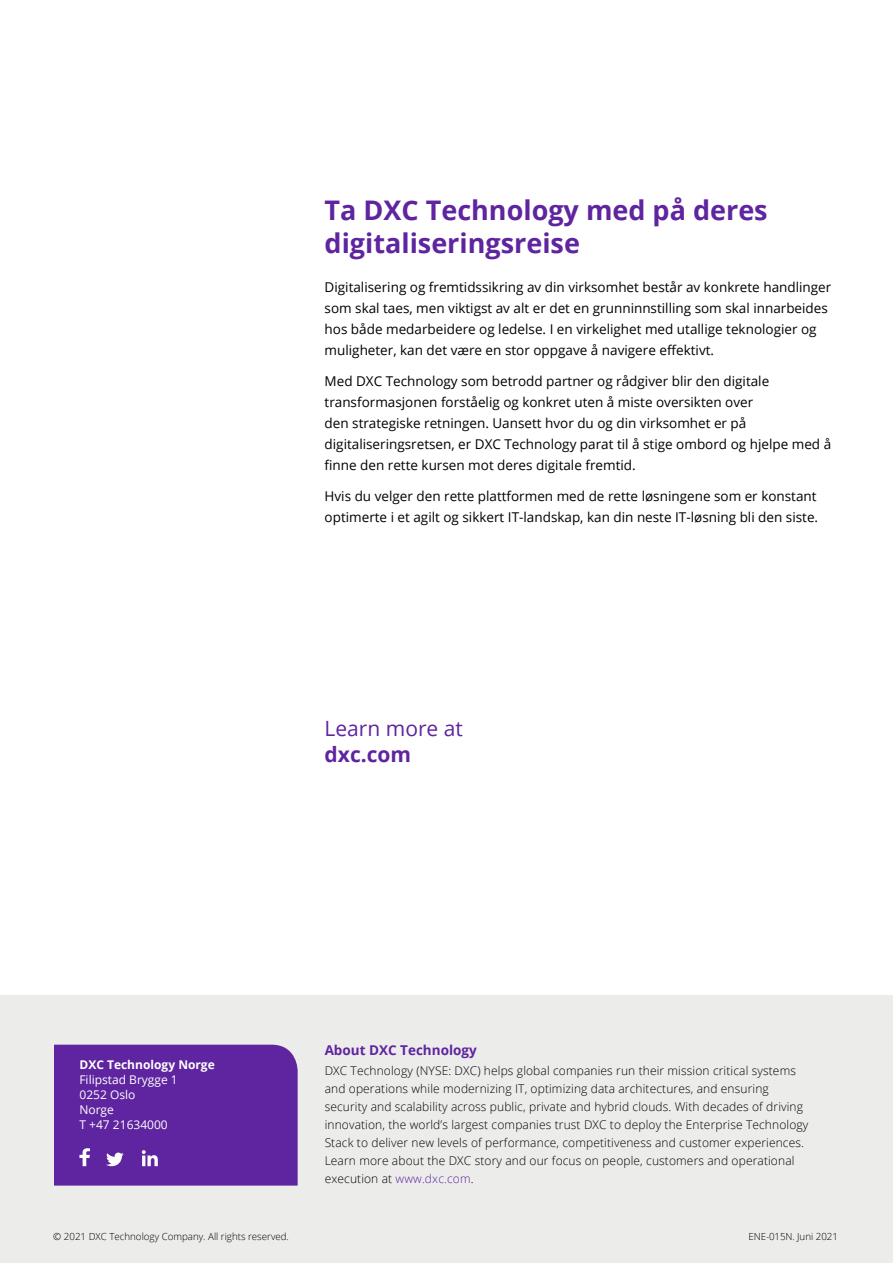
<style>
.page{position:relative;width:893px;height:1263px;background:#fff}
.page>*{position:absolute;margin:0;border:0;box-sizing:border-box;transform-origin:0 0}
.t1{font:700 27px/33px "Open Sans";color:#5f249f}
.t2{font:21px "Open Sans";color:#5f249f}
.t3{font:700 21px "Open Sans";color:#5f249f}
.t4{font:13.5px/21px "Open Sans";color:#000}
.t5{font:700 13.5px "Open Sans";color:#5f249f}
.t6{font:300 12px/18px "Open Sans";letter-spacing:.01em;color:#000}
.t7{font:12px/15px "Open Sans";color:#fff}
.t8{font:700 12px "Open Sans";color:#fff}
.t9{font:300 9.75px "Open Sans";color:#000}
.s1{color:#5f249f}
</style>
<div class="page">
<div style="left:0;top:995px;width:893px;height:268px;background:#ececeb"></div>
<div style="left:54px;top:1045px;width:244px;height:140px;background:#5f249f"></div>
<h1 class="t1" style="left:325px;top:193px;width:445px">Ta DXC Technology med på deres digitaliseringsreise</h1>
<p class="t4" style="left:325px;top:276px;width:508px">Digitalisering og fremtidssikring av din virksomhet består av konkrete handlinger som skal taes, men viktigst av alt er det en grunninnstilling som skal innarbeides hos både medarbeidere og ledelse. I en virkelighet med utallige teknologier og muligheter, kan det være en stor oppgave å navigere effektivt.</p>
<p class="t4" style="left:325px;top:370px;width:508px">Med DXC Technology som betrodd partner og rådgiver blir den digitale transformasjonen forståelig og konkret uten å miste oversikten over<br>den strategiske retningen. Uansett hvor du og din virksomhet er på digitaliseringsretsen, er DXC Technology parat til å stige ombord og hjelpe med å finne den rette kursen mot deres digitale fremtid.</p>
<p class="t4" style="left:325px;top:485px;width:495px">Hvis du velger den rette plattformen med de rette løsningene som er konstant optimerte i et agilt og sikkert IT-landskap, kan din neste IT-løsning bli den siste.</p>
<h2 class="t2" style="left:325px;top:714px;width:140px">Learn more at</h2>
<h2 class="t3" style="left:325px;top:739px;width:88px">dxc.com</h2>
<p class="t8" style="left:79px;top:1056px;width:137px">DXC Technology Norge</p>
<p class="t7" style="left:79px;top:1072px;width:100px">Filipstad Brygge 1<br>0252 Oslo<br>Norge<br>T +47 21634000</p>
<p class="t9" style="left:53px;top:1229px;width:237px">© 2021 DXC Technology Company. All rights reserved.</p>
<p class="t5" style="left:325px;top:1040px;width:154px">About DXC Technology</p>
<p class="t6" style="left:325px;top:1062px;width:485px">DXC Technology (NYSE: DXC) helps global companies run their mission critical systems and operations while modernizing IT, optimizing data architectures, and ensuring security and scalability across public, private and hybrid clouds. With decades of driving innovation, the world’s largest companies trust DXC to deploy the Enterprise Technology Stack to deliver new levels of performance, competitiveness and customer experiences.<br>Learn more about the DXC story and our focus on people, customers and operational execution at <span class="s1">www.dxc.com</span>.</p>
<p class="t9" style="left:748px;top:1229px;width:91px">ENE-015N. Juni 2021</p>
</div>
